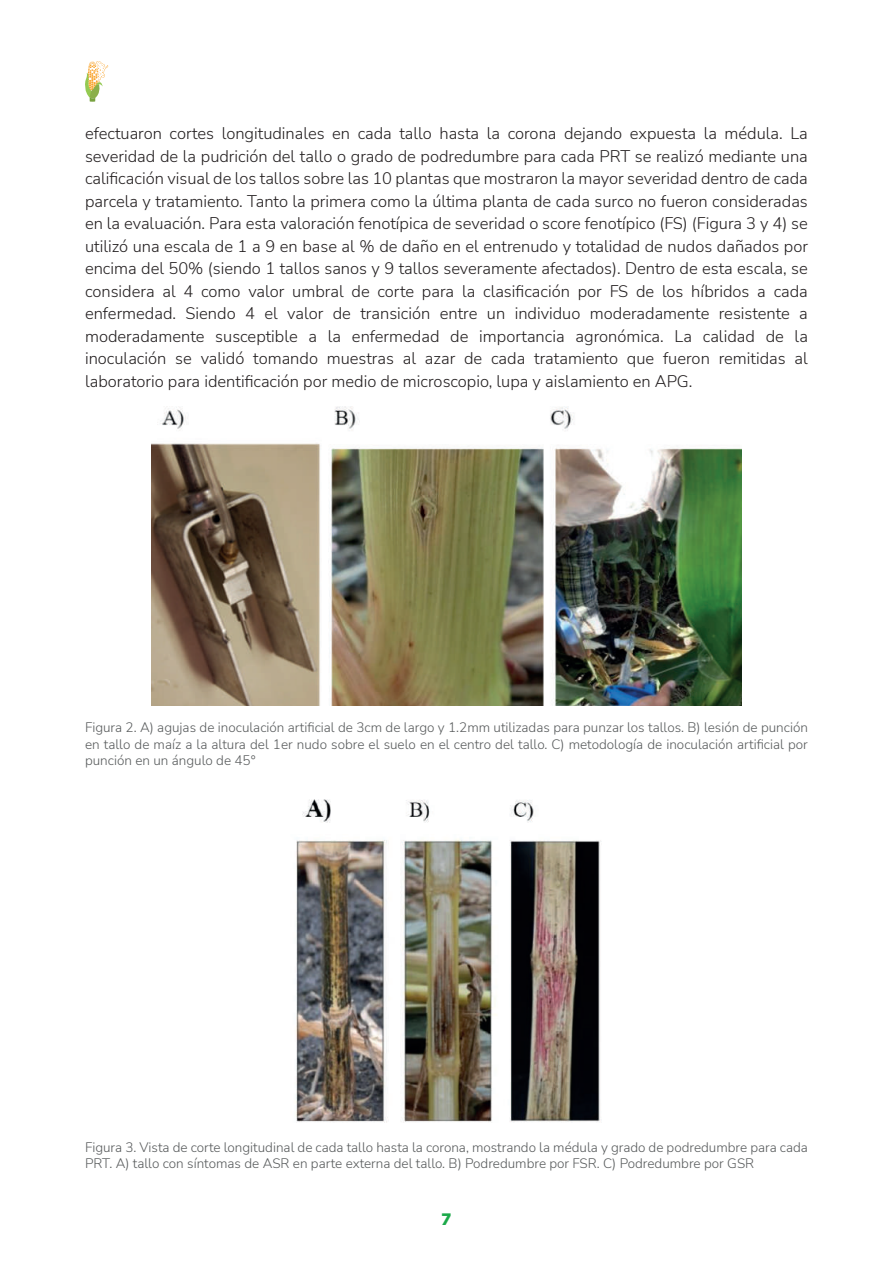
<style>
.page{position:relative;width:893px;height:1263px;background:#fff}
.page>*{position:absolute;margin:0;border:0;box-sizing:border-box;transform-origin:0 0}
.t1{font:300 16.5px/22.5px "Nunito Sans";color:#231f20;text-align:justify}
.t2{font:900 16.5px "Nunito Sans";color:#1ca94a}
.t3{font:300 13.5px/16.5px "Nunito Sans";color:#575a5b;text-align:justify}
</style>
<div class="page">
<svg style="left:85px;top:61px;width:23px;height:41px"></svg>
<img style="left:152px;top:407px;width:589px;height:298px">
<img style="left:296px;top:799px;width:306px;height:324px">
<p class="t1" style="left:85px;top:122px;width:724px">efectuaron cortes longitudinales en cada tallo hasta la corona dejando expuesta la médula. La severidad de la pudrición del tallo o grado de podredumbre para cada PRT se realizó mediante una calificación visual de los tallos sobre las 10 plantas que mostraron la mayor severidad dentro de cada parcela y tratamiento. Tanto la primera como la última planta de cada surco no fueron consideradas en la evaluación. Para esta valoración fenotípica de severidad o score fenotípico (FS) (Figura 3 y 4) se utilizó una escala de 1 a 9 en base al % de daño en el entrenudo y totalidad de nudos dañados por encima del 50% (siendo 1 tallos sanos y 9 tallos severamente afectados). Dentro de esta escala, se considera al 4 como valor umbral de corte para la clasificación por FS de los híbridos a cada enfermedad. Siendo 4 el valor de transición entre un individuo moderadamente resistente a moderadamente susceptible a la enfermedad de importancia agronómica. La calidad de la inoculación se validó tomando muestras al azar de cada tratamiento que fueron remitidas al laboratorio para identificación por medio de microscopio, lupa y aislamiento en APG.</p>
<p class="t3" style="left:85px;top:719px;width:724px">Figura 2. A) agujas de inoculación artificial de 3cm de largo y 1.2mm utilizadas para punzar los tallos. B) lesión de punción en tallo de maíz a la altura del 1er nudo sobre el suelo en el centro del tallo. C) metodología de inoculación artificial por punción en un ángulo de 45°</p>
<p class="t3" style="left:85px;top:1138px;width:724px">Figura 3. Vista de corte longitudinal de cada tallo hasta la corona, mostrando la médula y grado de podredumbre para cada<br>PRT. A) tallo con síntomas de ASR en parte externa del tallo. B) Podredumbre por FSR. C) Podredumbre por GSR</p>
<p class="t2" style="left:442px;top:1207px;width:11px">7</p>
</div>
